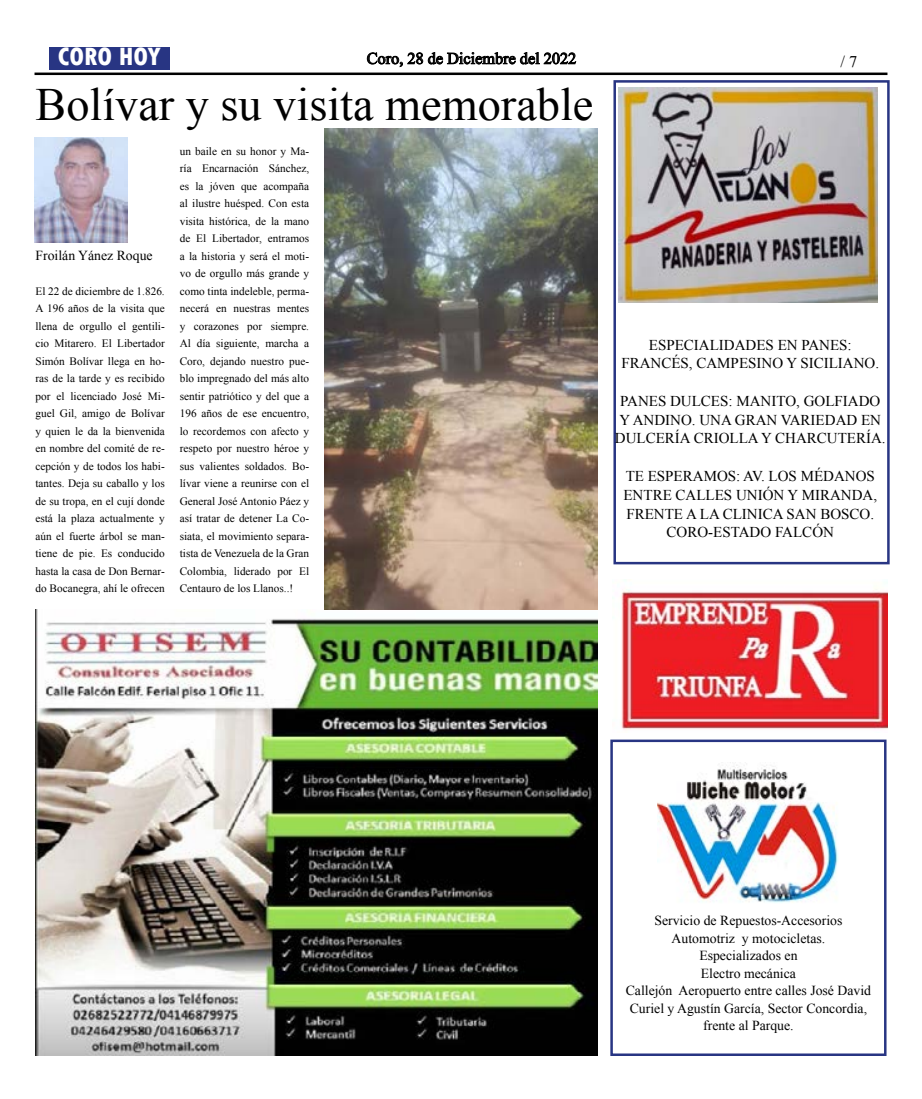
<style>
.page{position:relative;width:922px;height:1099px;background:#fff}
.page>*{position:absolute;margin:0;border:0;box-sizing:border-box;transform-origin:0 0}
.t1{font:46.25px "Times New Roman";color:#000}
.t2{font:800 condensed 26.25px "Tw Cen";color:#fff}
.t3{font:16.25px "Times New Roman";color:#000}
.t4{font:15px/18.8px "Times New Roman";color:#000;text-align:center}
.t5{font:13.75px/17.5px "Times New Roman";color:#000;text-align:center}
.t6{font:11.25px/17.5px "Times New Roman";color:#000;text-align:justify}
</style>
<div class="page">
<div style="left:49px;top:48px;width:121px;height:22px;background:#283583"></div>
<svg style="left:367px;top:52px;width:209px;height:15px"></svg>
<hr style="left:34px;top:73px;width:853px;height:2px;background:#000">
<div style="left:610px;top:739px;width:276px;height:316px;border:2px solid #283583"></div>
<img style="left:657px;top:762px;width:181px;height:141px">
<img style="left:35px;top:610px;width:562px;height:445px">
<img style="left:618px;top:88px;width:259px;height:215px">
<div style="left:613px;top:80px;width:276px;height:484px;border:2px solid #283583"></div>
<img style="left:621px;top:589px;width:266px;height:141px">
<img style="left:324px;top:129px;width:273px;height:481px">
<img style="left:34px;top:137px;width:94px;height:105px">
<p class="t2" style="left:58px;top:41px;width:104px">CORO HOY</p>
<p class="t3" style="left:366px;top:47px;width:211px">Coro, 28 de Diciembre del 2022</p>
<p class="t3" style="left:840px;top:51px;width:18px">/ 7</p>
<p class="t1" style="left:35px;top:73px;width:559px">Bolívar y su visita memorable</p>
<p class="t5" style="left:35px;top:246px;width:119px">Froilán Yánez Roque</p>
<p class="t6" style="left:35px;top:282px;width:131px">El 22 de diciembre de 1.826.<br>A 196 años de la visita que llena de orgullo el gentili&shy;cio Mitarero. El Libertador Simón Bolívar llega en ho&shy;ras de la tarde y es recibido por el licenciado José Mi&shy;guel Gil, amigo de Bolívar y quien le da la bienvenida en nombre del comité de re&shy;cepción y de todos los habi&shy;tantes. Deja su caballo y los de su tropa, en el cují donde está la plaza actualmente y aún el fuerte árbol se man&shy;tiene de pie. Es conducido hasta la casa de Don Bernar&shy;do Bocanegra, ahí le ofrecen</p>
<p class="t6" style="left:180px;top:142px;width:131px">un baile en su honor y Ma&shy;ría Encarnación Sánchez, es la jóven que acompaña al ilustre huésped. Con esta visita histórica, de la mano de El Libertador, entramos a la historia y será el moti&shy;vo de orgullo más grande y como tinta indeleble, perma&shy;necerá en nuestras mentes y corazones por siempre.<br>Al día siguiente, marcha a Coro, dejando nuestro pue&shy;blo impregnado del más alto sentir patriótico y del que a 196 años de ese encuentro, lo recordemos con afecto y respeto por nuestro héroe y sus valientes soldados. Bo&shy;lívar viene a reunirse con el General José Antonio Páez y así tratar de detener La Co&shy;siata, el movimiento separa&shy;tista de Venezuela de la Gran Colombia, liderado por El Centauro de los Llanos..!</p>
<p class="t4" style="left:648px;top:335px;width:204px">ESPECIALIDADES EN PANES:</p>
<p class="t4" style="left:621px;top:354px;width:259px">FRANCÉS, CAMPESINO Y SICILIANO.</p>
<p class="t4" style="left:620px;top:391px;width:262px">PANES DULCES: MANITO, GOLFIADO</p>
<p class="t4" style="left:614px;top:410px;width:272px">Y ANDINO. UNA GRAN VARIEDAD EN<br>DULCERÍA CRIOLLA Y CHARCUTERÍA.</p>
<p class="t4" style="left:623px;top:466px;width:255px;text-align:left">TE ESPERAMOS: AV. LOS MÉDANOS<br>ENTRE CALLES UNIÓN Y MIRANDA,<br>FRENTE A LA CLINICA SAN BOSCO.</p>
<p class="t4" style="left:666px;top:522px;width:169px">CORO-ESTADO FALCÓN</p>
<p class="t5" style="left:654px;top:911px;width:189px">Servicio de Repuestos-Accesorios</p>
<p class="t5" style="left:671px;top:929px;width:155px">Automotriz y motocicletas.</p>
<p class="t5" style="left:699px;top:946px;width:100px">Especializados en</p>
<p class="t5" style="left:700px;top:964px;width:97px">Electro mecánica</p>
<p class="t5" style="left:625px;top:981px;width:247px">Callejón Aeropuerto entre calles José David<br>Curiel y Agustín García, Sector Concordia, frente al Parque.</p>
</div>
